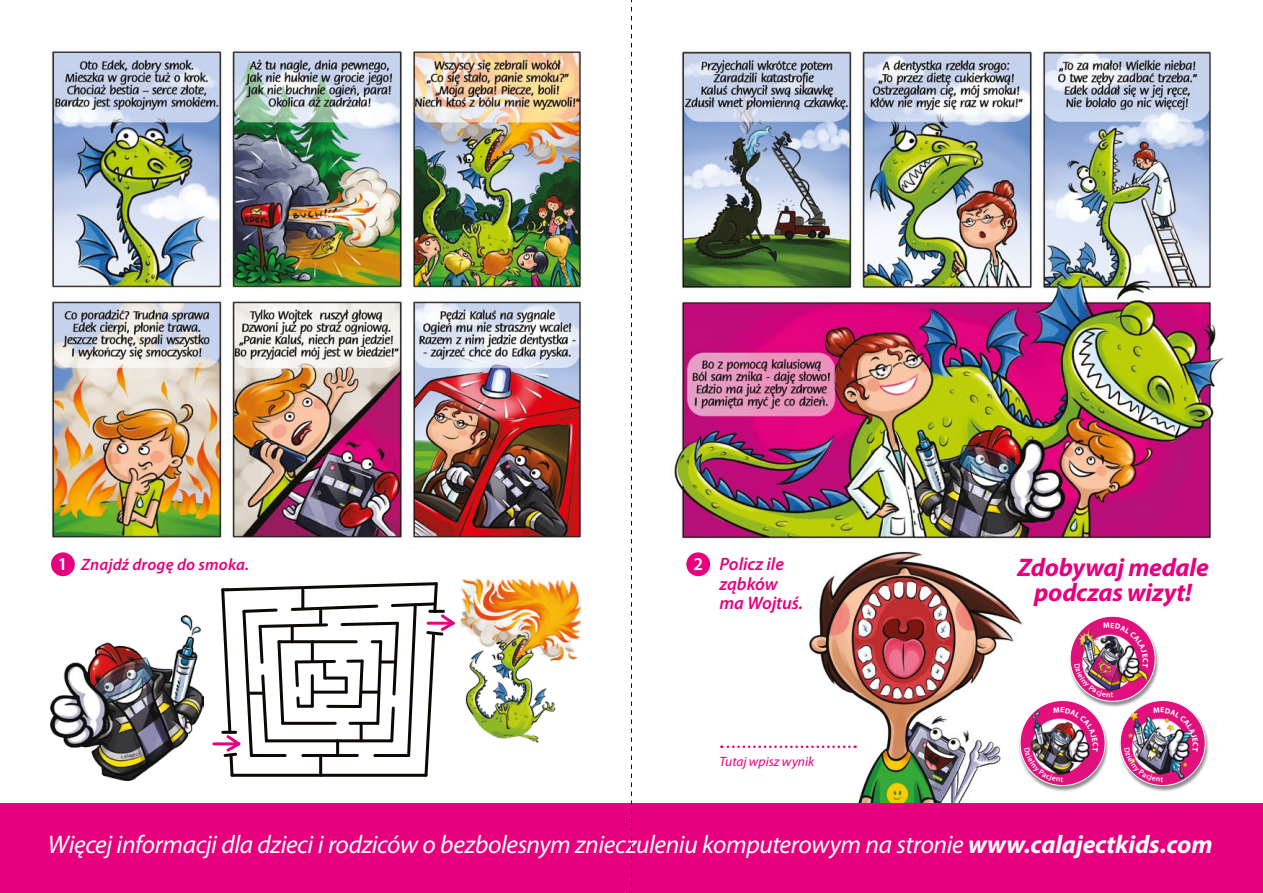
<style>
.page{position:relative;width:1263px;height:893px;background:#fff}
.page>*{position:absolute;margin:0;border:0;box-sizing:border-box;transform-origin:0 0}
.t1{font:italic 25.5px "Myriad Pro";letter-spacing:-.015em;color:#fff}
.t2{font:italic 700 25.5px/25.5px "Myriad Pro";letter-spacing:-.01em;color:#e6007d;text-align:center}
.t3{font:italic 600 18px/19.5px "Myriad Pro";letter-spacing:-.005em;color:#e6007d}
.t4{font:600 18px "Myriad Pro";color:#fff}
.t5{font:italic 600 16.5px "Myriad Pro";letter-spacing:.01em;color:#e6007d}
.t6{font:italic 13.5px "Myriad Pro";color:#e6007d}
.s1{font-style:normal;font-size:18px;color:#fff}
.s2{font-weight:700}
</style>
<div class="page">
<img style="left:809px;top:551px;width:214px;height:252px">
<div style="left:686px;top:552px;width:24px;height:24px;background:#e6007d;border-radius:50%"></div>
<svg style="left:721px;top:745px;width:128px;height:3px"></svg>
<img style="left:51px;top:51px;width:531px;height:487px">
<img style="left:674px;top:51px;width:550px;height:492px">
<hr style="left:214px;top:742px;width:25px;height:3px;background:#e6007d">
<svg style="left:220px;top:582px;width:235px;height:195px"></svg>
<hr style="left:428px;top:622px;width:25px;height:3px;background:#e6007d">
<div style="left:51px;top:552px;width:24px;height:24px;background:#e6007d;border-radius:50%"></div>
<img style="left:51px;top:616px;width:152px;height:165px">
<img style="left:460px;top:579px;width:121px;height:164px">
<div style="left:0;top:803px;width:1263px;height:90px;background:#e6007d"></div>
<img style="left:1015px;top:692px;width:94px;height:104px">
<img style="left:1020px;top:700px;width:85px;height:85px;border-radius:43px">
<img style="left:1119px;top:705px;width:90px;height:87px">
<img style="left:1120px;top:700px;width:85px;height:85px;border-radius:43px">
<img style="left:1064px;top:616px;width:102px;height:94px">
<img style="left:1070px;top:616px;width:85px;height:85px;border-radius:43px">
<svg style="left:631px;top:0;width:1px;height:893px"></svg>
<img style="left:1024px;top:707px;width:74px;height:75px">
<img style="left:1124px;top:707px;width:74px;height:75px">
<img style="left:1074px;top:623px;width:74px;height:75px">
<p class="t3" style="left:720px;top:554px;width:85px">Policz ile ząbków ma Wojtuś.</p>
<p class="t5" style="left:58px;top:554px;width:193px"><span class="s1">1</span> Znajdź drogę do smoka.</p>
<p class="t2" style="left:1017px;top:554px;width:193px">Zdobywaj medale podczas wizyt!</p>
<p class="t4" style="left:693px;top:554px;width:11px">2</p>
<p class="t6" style="left:720px;top:753px;width:96px">Tutaj wpisz wynik</p>
<p class="t1" style="left:48px;top:829px;width:1166px">Więcej informacji dla dzieci i rodziców o bezbolesnym znieczuleniu komputerowym na stronie <span class="s2">www.calajectkids.com</span></p>
</div>
